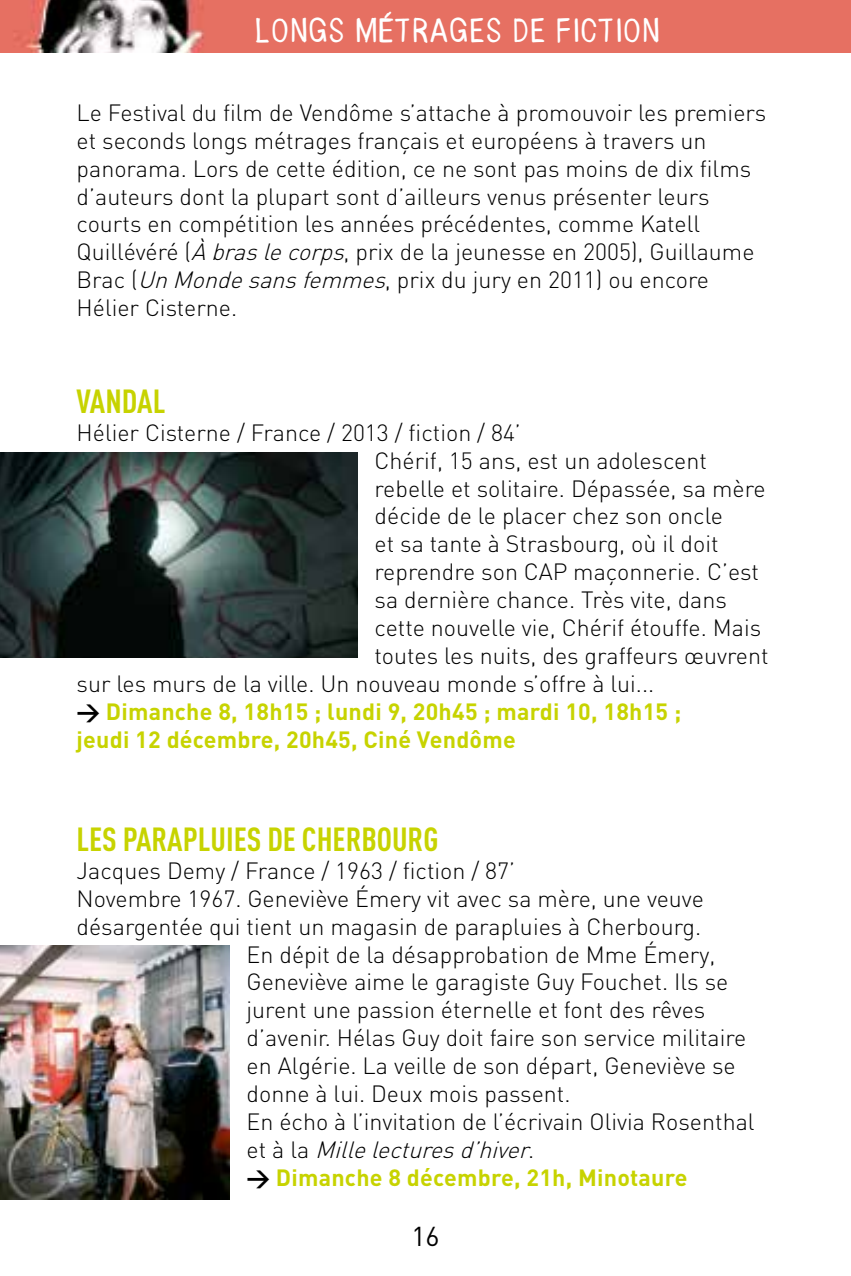
<style>
.page{position:relative;width:851px;height:1276px;background:#fff}
.page>*{position:absolute;margin:0;border:0;box-sizing:border-box;transform-origin:0 0}
.t1{font:700 33px "DIN Cond";color:#c7d300}
.t2{font:33px "Vendome Font 2013";color:#fff}
.t3{font:27px "DIN";color:#000}
.t4{font:300 23.4px/27.9px "DIN";color:#000}
.t5{font:700 23.4px "DIN";letter-spacing:.01em;color:#c7d300}
.t6{font:italic 300 23.4px "DIN";color:#000}
.s1{font-style:italic}
.s2{color:#000}
.s3{font-style:normal}
</style>
<div class="page">
<img style="left:0;top:0;width:850px;height:52px">
<img style="left:0;top:453px;width:357px;height:204px">
<img style="left:0;top:945px;width:229px;height:254px">
<h1 class="t2" style="left:255px;top:11px;width:119px">LONGSMÉTRA</h1>
<h1 class="t2" style="left:449px;top:11px;width:122px">GESDEFICTION</h1>
<p class="t4" style="left:77px;top:98px;width:691px">Le Festival du film de Vendôme s’attache à promouvoir les premiers et seconds longs métrages français et européens à travers un panorama. Lors de cette édition, ce ne sont pas moins de dix films d’auteurs dont la plupart sont d’ailleurs venus présenter leurs courts en compétition les années précédentes, comme Katell Quillévéré (<span class="s1">Àbraslecorps</span>, prix de la jeunesse en 2005), Guillaume Brac (<span class="s1">UnMondesansfemmes</span>, prix du jury en 2011) ou encore Hélier Cisterne.</p>
<h1 class="t1" style="left:77px;top:381px;width:16px">VANDAL</h1>
<p class="t4" style="left:77px;top:418px;width:446px">Hélier Cisterne / France / 2013 / fiction / 84’</p>
<p class="t4" style="left:374px;top:446px;width:334px">Chérif, 15 ans, est un adolescent</p>
<p class="t4" style="left:374px;top:474px;width:392px">rebelle et solitaire. Dépassée, sa mère</p>
<p class="t4" style="left:374px;top:502px;width:350px">décide de le placer chez son oncle</p>
<p class="t4" style="left:374px;top:530px;width:345px">et sa tante à Strasbourg, où il doit</p>
<p class="t4" style="left:374px;top:557px;width:386px">reprendre son CAP maçonnerie. C’est</p>
<p class="t4" style="left:374px;top:585px;width:354px">sa dernière chance. Très vite, dans</p>
<p class="t4" style="left:374px;top:613px;width:388px">cette nouvelle vie, Chérif étouffe. Mais</p>
<p class="t4" style="left:374px;top:641px;width:395px">toutes les nuits, des graffeurs œuvrent</p>
<p class="t4" style="left:77px;top:669px;width:579px">sur les murs de la ville. Un nouveau monde s’offre à lui...</p>
<p class="t5" style="left:77px;top:696px;width:606px"><span class="s2">&gt;</span> Dimanche 8, 18h15 ; lundi 9, 20h45 ; mardi 10, 18h15 ;</p>
<p class="t5" style="left:77px;top:724px;width:440px">jeudi 12 décembre, 20h45, Ciné Vendôme</p>
<h1 class="t1" style="left:77px;top:819px;width:285px">LES PARAPLUIES DE CHERBOURG</h1>
<p class="t4" style="left:77px;top:856px;width:440px">Jacques Demy / France / 1963 / fiction / 87’</p>
<p class="t4" style="left:77px;top:884px;width:628px">Novembre 1967. Geneviève Émery vit avec sa mère, une veuve</p>
<p class="t4" style="left:77px;top:912px;width:626px">désargentée qui tient un magasin de parapluies à Cherbourg.</p>
<p class="t4" style="left:246px;top:940px;width:470px">En dépit de la désapprobation de Mme Émery,</p>
<p class="t4" style="left:246px;top:968px;width:483px">Geneviève aime le garagiste Guy Fouchet. Ils se</p>
<p class="t4" style="left:246px;top:995px;width:460px">jurent une passion éternelle et font des rêves</p>
<p class="t4" style="left:246px;top:1023px;width:501px">d’avenir. Hélas Guy doit faire son service militaire</p>
<p class="t4" style="left:246px;top:1051px;width:490px">en Algérie. La veille de son départ, Geneviève se</p>
<p class="t4" style="left:246px;top:1079px;width:325px">donne à lui. Deux mois passent.</p>
<p class="t4" style="left:246px;top:1107px;width:509px">En écho à l’invitation de l’écrivain Olivia Rosenthal</p>
<p class="t6" style="left:246px;top:1135px;width:290px"><span class="s3">e t à l a</span> Millelecturesd’hiver<span class="s3">.</span></p>
<p class="t5" style="left:246px;top:1162px;width:442px"><span class="s2">&gt;</span> Dimanche 8 décembre, 21h, Minotaure</p>
<p class="t3" style="left:411px;top:1219px;width:30px">16</p>
</div>
